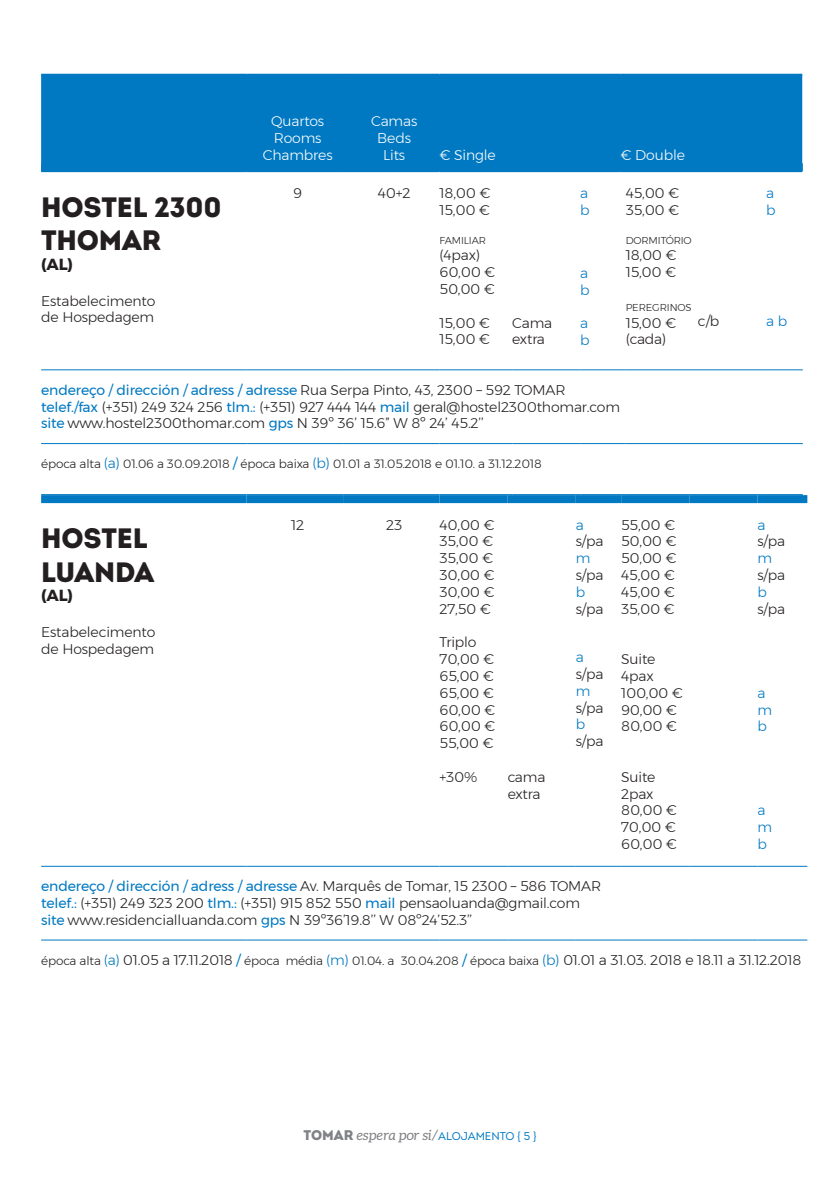
<style>
.page{position:relative;width:840px;height:1191px;background:#fff}
.page>*{position:absolute;margin:0;border:0;box-sizing:border-box;transform-origin:0 0}
.t1{font:28px/33.6px "Intro Black Caps";letter-spacing:-.01em;color:#231f20}
.t2{font:700 16px "Montserrat";color:#231f20}
.t3{font:300 14px/16.8px "Montserrat";letter-spacing:-.01em;color:#231f20}
.t4{font:300 14px/16.8px "Montserrat";letter-spacing:-.01em;color:#fff;text-align:center}
.t5{font:italic 14px "Aleo";color:#808285}
.t6{font:300 14px/16.8px "Montserrat";color:#0079c2}
.t7{font:300 12px "Montserrat";letter-spacing:-.01em;color:#231f20}
.t8{font:300 10px "Montserrat";color:#231f20}
.s1{font-weight:400;color:#0079c2}
.s2{font-size:14px;color:#0079c2}
.s3{font-weight:400;font-size:14px;color:#0079c2}
.s4{font-size:12px}
.s5{color:#0079c2}
.s6{font-family:"Intro";font-weight:900;font-style:normal}
.s7{font-family:"Intro Book Caps";font-style:normal;font-size:11.2px;color:#0079c2}
</style>
<div class="page">
<hr style="left:41px;top:369px;width:205px;height:1px;background:#0079c2">
<hr style="left:246px;top:369px;width:97px;height:1px;background:#0079c2">
<hr style="left:343px;top:369px;width:96px;height:1px;background:#0079c2">
<hr style="left:439px;top:369px;width:73px;height:1px;background:#0079c2">
<hr style="left:512px;top:369px;width:68px;height:1px;background:#0079c2">
<hr style="left:580px;top:369px;width:45px;height:1px;background:#0079c2">
<hr style="left:625px;top:369px;width:72px;height:1px;background:#0079c2">
<hr style="left:697px;top:369px;width:68px;height:1px;background:#0079c2">
<hr style="left:765px;top:369px;width:37px;height:1px;background:#0079c2">
<hr style="left:41px;top:443px;width:205px;height:1px;background:#0079c2">
<hr style="left:246px;top:443px;width:97px;height:1px;background:#0079c2">
<hr style="left:343px;top:443px;width:96px;height:1px;background:#0079c2">
<hr style="left:439px;top:443px;width:73px;height:1px;background:#0079c2">
<hr style="left:512px;top:443px;width:68px;height:1px;background:#0079c2">
<hr style="left:580px;top:443px;width:45px;height:1px;background:#0079c2">
<hr style="left:625px;top:443px;width:72px;height:1px;background:#0079c2">
<hr style="left:697px;top:443px;width:68px;height:1px;background:#0079c2">
<hr style="left:765px;top:443px;width:37px;height:1px;background:#0079c2">
<hr style="left:41px;top:494px;width:205px;height:1px;background:#0079c2">
<hr style="left:246px;top:494px;width:97px;height:1px;background:#0079c2">
<hr style="left:343px;top:494px;width:96px;height:1px;background:#0079c2">
<hr style="left:439px;top:494px;width:73px;height:1px;background:#0079c2">
<hr style="left:512px;top:494px;width:68px;height:1px;background:#0079c2">
<hr style="left:580px;top:494px;width:45px;height:1px;background:#0079c2">
<hr style="left:625px;top:494px;width:72px;height:1px;background:#0079c2">
<hr style="left:697px;top:494px;width:68px;height:1px;background:#0079c2">
<hr style="left:765px;top:494px;width:37px;height:1px;background:#0079c2">
<div style="left:765px;top:163px;width:37px;height:8px;background:#0079c2"></div>
<hr style="left:41px;top:865px;width:205px;height:1px;background:#0079c2">
<hr style="left:246px;top:865px;width:97px;height:1px;background:#0079c2">
<hr style="left:343px;top:865px;width:96px;height:1px;background:#0079c2">
<hr style="left:439px;top:865px;width:68px;height:1px;background:#0079c2">
<hr style="left:507px;top:865px;width:68px;height:1px;background:#0079c2">
<hr style="left:575px;top:865px;width:46px;height:1px;background:#0079c2">
<hr style="left:621px;top:865px;width:68px;height:1px;background:#0079c2">
<hr style="left:689px;top:865px;width:68px;height:1px;background:#0079c2">
<hr style="left:757px;top:865px;width:49px;height:1px;background:#0079c2">
<hr style="left:41px;top:939px;width:205px;height:1px;background:#0079c2">
<hr style="left:246px;top:939px;width:97px;height:1px;background:#0079c2">
<hr style="left:343px;top:939px;width:96px;height:1px;background:#0079c2">
<hr style="left:439px;top:939px;width:68px;height:1px;background:#0079c2">
<hr style="left:507px;top:939px;width:68px;height:1px;background:#0079c2">
<hr style="left:575px;top:939px;width:46px;height:1px;background:#0079c2">
<hr style="left:621px;top:939px;width:68px;height:1px;background:#0079c2">
<hr style="left:689px;top:939px;width:68px;height:1px;background:#0079c2">
<hr style="left:757px;top:939px;width:49px;height:1px;background:#0079c2">
<div style="left:41px;top:495px;width:205px;height:8px;background:#0079c2"></div>
<div style="left:246px;top:495px;width:97px;height:8px;background:#0079c2"></div>
<div style="left:343px;top:495px;width:96px;height:8px;background:#0079c2"></div>
<div style="left:439px;top:495px;width:68px;height:8px;background:#0079c2"></div>
<div style="left:507px;top:495px;width:68px;height:8px;background:#0079c2"></div>
<div style="left:575px;top:495px;width:46px;height:8px;background:#0079c2"></div>
<div style="left:621px;top:495px;width:68px;height:8px;background:#0079c2"></div>
<div style="left:689px;top:495px;width:68px;height:8px;background:#0079c2"></div>
<div style="left:757px;top:495px;width:49px;height:8px;background:#0079c2"></div>
<div style="left:41px;top:76px;width:760px;height:94px;background:#0079c2"></div>
<hr style="left:41px;top:74px;width:205px;height:2px;background:#0079c2">
<hr style="left:246px;top:74px;width:97px;height:2px;background:#0079c2">
<hr style="left:343px;top:74px;width:96px;height:2px;background:#0079c2">
<hr style="left:439px;top:74px;width:181px;height:2px;background:#0079c2">
<hr style="left:620px;top:74px;width:181px;height:2px;background:#0079c2">
<hr style="left:41px;top:170px;width:205px;height:2px;background:#0079c2">
<hr style="left:246px;top:170px;width:97px;height:2px;background:#0079c2">
<hr style="left:343px;top:170px;width:96px;height:2px;background:#0079c2">
<hr style="left:439px;top:170px;width:181px;height:2px;background:#0079c2">
<hr style="left:620px;top:170px;width:181px;height:2px;background:#0079c2">
<h1 class="t1" style="left:41px;top:190px;width:182px">HOSTEL 2300<br>THOMAR</h1>
<p class="t2" style="left:41px;top:251px;width:33px">(AL)</p>
<p class="t3" style="left:41px;top:292px;width:116px">Estabelecimento de Hospedagem</p>
<p class="t4" style="left:262px;top:113px;width:71px">Quartos<br>Rooms<br>Chambres</p>
<p class="t4" style="left:371px;top:113px;width:48px">Camas<br>Beds<br>Lits</p>
<p class="t4" style="left:439px;top:146px;width:58px">€ Single</p>
<p class="t4" style="left:620px;top:146px;width:66px">€ Double</p>
<p class="t3" style="left:293px;top:184px;width:10px">9</p>
<p class="t3" style="left:377px;top:184px;width:34px">40+2</p>
<p class="t3" style="left:439px;top:184px;width:52px">18,00 €<br>15,00 €</p>
<p class="t8" style="left:439px;top:232px;width:13px">familiar</p>
<p class="t3" style="left:439px;top:247px;width:57px">(4pax)<br>60,00 €<br>50,00 €</p>
<p class="t3" style="left:439px;top:314px;width:52px">15,00 €<br>15,00 €</p>
<p class="t3" style="left:512px;top:314px;width:42px">Cama extra</p>
<p class="t6" style="left:580px;top:184px;width:11px">a b</p>
<p class="t6" style="left:580px;top:264px;width:11px">a b</p>
<p class="t6" style="left:580px;top:314px;width:11px">a b</p>
<p class="t3" style="left:625px;top:184px;width:55px">45,00 €<br>35,00 €</p>
<p class="t8" style="left:625px;top:232px;width:8px">dormit</p>
<p class="t8" style="left:665px;top:232px;width:15px">ório</p>
<p class="t3" style="left:625px;top:247px;width:52px">18,00 €<br>15,00 €</p>
<p class="t8" style="left:625px;top:300px;width:8px">peregrinos</p>
<p class="t3" style="left:625px;top:314px;width:52px">15,00 € (cada)</p>
<p class="t3" style="left:697px;top:313px;width:23px">c/b</p>
<p class="t3" style="left:41px;top:381px;width:580px"><span class="s1">endereço / dirección / adress / adresse</span> Rua Serpa Pinto, 43, 2300 – 592 TOMAR <span class="s1">telef./fax</span> (+351) 249 324 256 <span class="s1">tlm.:</span> (+351) 927 444 144 <span class="s1">mail</span> geral@hostel2300thomar.com <span class="s1">site</span> www.hostel2300thomar.com <span class="s1">gps</span> N 39º 36’ 15.6” W 8º 24’ 45.2’’</p>
<p class="t7" style="left:41px;top:455px;width:502px">época alta <span class="s2">(a)</span> 01.06 a 30.09.2018 <span class="s3">/</span> época baixa <span class="s2">(b)</span> 01.01 a 31.05.2018 e 01.10. a 31.12.2018</p>
<h1 class="t1" style="left:41px;top:521px;width:115px">HOSTEL<br>LUANDA</h1>
<p class="t2" style="left:41px;top:583px;width:33px">(AL)</p>
<p class="t3" style="left:41px;top:623px;width:116px">Estabelecimento de Hospedagem</p>
<p class="t3" style="left:291px;top:516px;width:14px">12</p>
<p class="t3" style="left:386px;top:516px;width:17px">23</p>
<p class="t3" style="left:439px;top:516px;width:57px;text-align:justify">40,00 € 35,00 € 35,00 € 30,00 € 30,00 € 27,50 €</p>
<p class="t3" style="left:439px;top:634px;width:57px">Triplo<br>70,00 €<br>65,00 €<br>65,00 €<br>60,00 €<br>60,00 €<br>55,00 €</p>
<p class="t3" style="left:439px;top:768px;width:39px">+30%</p>
<p class="t3" style="left:507px;top:768px;width:39px">cama extra</p>
<p class="t6" style="left:575px;top:516px;width:10px">a</p>
<p class="t3" style="left:575px;top:533px;width:29px">s/pa</p>
<p class="t6" style="left:575px;top:550px;width:16px">m</p>
<p class="t3" style="left:575px;top:566px;width:29px">s/pa</p>
<p class="t6" style="left:575px;top:583px;width:11px">b</p>
<p class="t3" style="left:575px;top:600px;width:29px">s/pa</p>
<p class="t6" style="left:575px;top:648px;width:10px">a</p>
<p class="t3" style="left:575px;top:665px;width:29px">s/pa</p>
<p class="t6" style="left:575px;top:682px;width:16px">m</p>
<p class="t3" style="left:575px;top:699px;width:29px">s/pa</p>
<p class="t6" style="left:575px;top:716px;width:11px">b</p>
<p class="t3" style="left:575px;top:732px;width:29px">s/pa</p>
<p class="t3" style="left:621px;top:516px;width:57px">55,00 €<br>50,00 €<br>50,00 €<br>45,00 €<br>45,00 €<br>35,00 €</p>
<p class="t3" style="left:621px;top:650px;width:63px">Suite<br>4pax<br>100,00 €<br>90,00 €<br>80,00 €</p>
<p class="t3" style="left:621px;top:768px;width:57px">Suite<br>2pax<br>80,00 €<br>70,00 €<br>60,00 €</p>
<p class="t6" style="left:765px;top:184px;width:11px">a b</p>
<p class="t6" style="left:765px;top:313px;width:23px">a b</p>
<p class="t6" style="left:757px;top:516px;width:10px">a</p>
<p class="t3" style="left:757px;top:533px;width:29px">s/pa</p>
<p class="t6" style="left:757px;top:550px;width:16px">m</p>
<p class="t3" style="left:757px;top:566px;width:29px">s/pa</p>
<p class="t6" style="left:757px;top:583px;width:11px">b</p>
<p class="t3" style="left:757px;top:600px;width:29px">s/pa</p>
<p class="t6" style="left:757px;top:684px;width:16px">a m b</p>
<p class="t6" style="left:757px;top:802px;width:16px">a m b</p>
<p class="t3" style="left:41px;top:877px;width:561px"><span class="s1">endereço / dirección / adress / adresse</span> Av. Marquês de Tomar, 15 2300 – 586 TOMAR <span class="s1">telef.:</span> (+351) 249 323 200 <span class="s1">tlm.:</span> (+351) 915 852 550 <span class="s1">mail</span> pensaoluanda@gmail.com <span class="s1">site</span> www.residencialluanda.com <span class="s1">gps</span> N 39º36’19.8’’ W 08º24’52.3’’</p>
<p class="t3" style="left:41px;top:951px;width:761px"><span class="s4">época alta</span> <span class="s5">(a)</span> 01.05 a 17.11.2018 <span class="s1">/</span> <span class="s4">época média</span> <span class="s5">(m)</span> <span class="s4">01.04. a 30.04.208</span> <span class="s1">/</span> <span class="s4">época baixa</span> <span class="s5">(b)</span> 01.01 a 31.03. 2018 e 18.11 a 31.12.2018</p>
<p class="t5" style="left:303px;top:1126px;width:234px"><span class="s6">TOMAR</span> espera por si/<span class="s7">ALOJAMENTO {</span> <span class="s7">5</span> <span class="s7">}</span></p>
</div>
